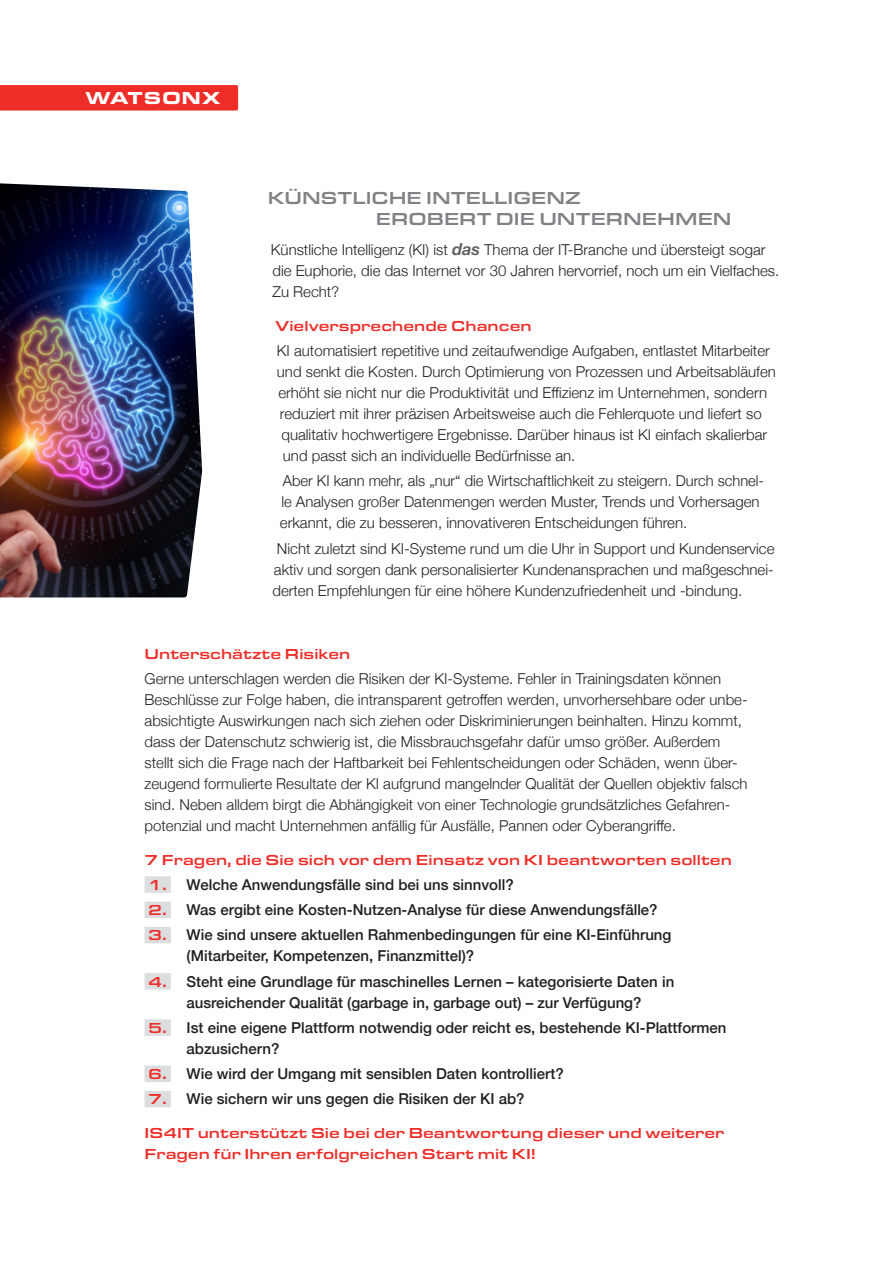
<style>
.page{position:relative;width:893px;height:1263px;background:#fff}
.page>*{position:absolute;margin:0;border:0;box-sizing:border-box;transform-origin:0 0}
.t1{font:500 18px/21px "Eurostile Ext";color:#808285}
.t2{font:900 18px "Eurostile Ext";letter-spacing:.03em;color:#fff}
.t3{font:300 15px/21px "Helvetica Neue";color:#231f20}
.t4{font:500 15px/21px "Helvetica Neue";color:#231f20}
.t5{font:500 15px/21px "Eurostile Ext";color:#ee2d28}
.s1{font-weight:700;font-style:italic;font-size:16.5px;color:#636366}
.s2{font-family:"Eurostile Ext";color:#ee2d28}
</style>
<div class="page">
<img style="left:0;top:183px;width:202px;height:414px">
<svg style="left:0;top:85px;width:238px;height:26px;background:#ee302b"></svg>
<div style="left:145px;top:876px;width:26px;height:17px;background:#dcdddf"></div>
<div style="left:145px;top:901px;width:26px;height:17px;background:#dcdddf"></div>
<div style="left:145px;top:927px;width:26px;height:16px;background:#dcdddf"></div>
<div style="left:145px;top:973px;width:26px;height:16px;background:#dcdddf"></div>
<div style="left:145px;top:1019px;width:26px;height:17px;background:#dcdddf"></div>
<div style="left:145px;top:1065px;width:26px;height:17px;background:#dcdddf"></div>
<div style="left:145px;top:1091px;width:26px;height:16px;background:#dcdddf"></div>
<p class="t2" style="left:85px;top:84px;width:137px">WATSONX</p>
<p class="t1" style="left:376px;top:187px;width:357px;text-indent:-108px">KÜNSTLICHE INTELLIGENZ<br>EROBERT DIE UNTERNEHMEN</p>
<p class="t3" style="left:271px;top:238px;width:510px">Künstliche Intelligenz (KI) ist <span class="s1">das</span> Thema der IT-Branche und übersteigt sogar die Euphorie, die das Internet vor 30 Jahren hervorrief, noch um ein Vielfaches.<br>Zu Recht?</p>
<p class="t5" style="left:275px;top:314px;width:258px">Vielversprechende Chancen</p>
<p class="t3" style="left:277px;top:339px;width:494px">KI automatisiert repetitive und zeitaufwendige Aufgaben, entlastet Mitarbeiter</p>
<p class="t3" style="left:277px;top:360px;width:500px">und senkt die Kosten. Durch Optimierung von Prozessen und Arbeitsabläufen</p>
<p class="t3" style="left:278px;top:381px;width:490px">erhöht sie nicht nur die Produktivität und Effizienz im Unternehmen, sondern</p>
<p class="t3" style="left:280px;top:402px;width:483px">reduziert mit ihrer präzisen Arbeitsweise auch die Fehlerquote und liefert so</p>
<p class="t3" style="left:281px;top:423px;width:487px">qualitativ hochwertigere Ergebnisse. Darüber hinaus ist KI einfach skalierbar</p>
<p class="t3" style="left:283px;top:444px;width:294px">und passt sich an individuelle Bedürfnisse an.</p>
<p class="t3" style="left:280px;top:469px;width:486px">Aber KI kann mehr, als „nur“ die Wirtschaftlichkeit zu steigern. Durch schnel&shy;le Analysen großer Datenmengen werden Muster, Trends und Vorhersagen erkannt, die zu besseren, innovativeren Entscheidungen führen.</p>
<p class="t3" style="left:272px;top:537px;width:504px;text-align:justify;text-indent:4px">Nicht zuletzt sind KI-Systeme rund um die Uhr in Support und Kundenservice aktiv und sorgen dank personalisierter Kundenansprachen und maßgeschnei&shy;derten Empfehlungen für eine höhere Kundenzufriedenheit und -bindung.</p>
<p class="t5" style="left:145px;top:642px;width:207px">Unterschätzte Risiken</p>
<p class="t3" style="left:145px;top:667px;width:604px">Gerne unterschlagen werden die Risiken der KI-Systeme. Fehler in Trainingsdaten können Beschlüsse zur Folge haben, die intransparent getroffen werden, unvorhersehbare oder unbe&shy;absichtigte Auswirkungen nach sich ziehen oder Diskriminierungen beinhalten. Hinzu kommt, dass der Datenschutz schwierig ist, die Missbrauchsgefahr dafür umso größer. Außerdem stellt sich die Frage nach der Haftbarkeit bei Fehlentscheidungen oder Schäden, wenn über&shy;zeugend formulierte Resultate der KI aufgrund mangelnder Qualität der Quellen objektiv falsch sind. Neben alldem birgt die Abhängigkeit von einer Technologie grundsätzliches Gefahren&shy;potenzial und macht Unternehmen anfällig für Ausfälle, Pannen oder Cyberangriffe.</p>
<p class="t5" style="left:145px;top:848px;width:589px">7 Fragen, die Sie sich vor dem Einsatz von KI beantworten sollten</p>
<p class="t4" style="left:148px;top:873px;width:367px"><span class="s2">1.</span> Welche Anwendungsfälle sind bei uns sinnvoll?</p>
<p class="t4" style="left:148px;top:898px;width:511px"><span class="s2">2.</span> Was ergibt eine Kosten-Nutzen-Analyse für diese Anwendungsfälle?</p>
<p class="t4" style="left:187px;top:923px;width:486px;text-indent:-38px"><span class="s2">3.</span> Wie sind unsere aktuellen Rahmenbedingungen für eine KI-Einführung (Mitarbeiter, Kompetenzen, Finanzmittel)?</p>
<p class="t4" style="left:148px;top:969px;width:527px;text-align:center"><span class="s2">4.</span> Steht eine Grundlage für maschinelles Lernen – kategorisierte Daten in ausreichender Qualität (garbage in, garbage out) – zur Verfügung?</p>
<p class="t4" style="left:187px;top:1016px;width:541px;text-indent:-38px"><span class="s2">5.</span> Ist eine eigene Plattform notwendig oder reicht es, bestehende KI-Plattformen abzusichern?</p>
<p class="t4" style="left:148px;top:1062px;width:417px"><span class="s2">6.</span> Wie wird der Umgang mit sensiblen Daten kontrolliert?</p>
<p class="t4" style="left:148px;top:1087px;width:378px"><span class="s2">7.</span> Wie sichern wir uns gegen die Risiken der KI ab?</p>
<p class="t5" style="left:145px;top:1121px;width:581px">IS4IT unterstützt Sie bei der Beantwortung dieser und weiterer<br>Fragen für Ihren erfolgreichen Start mit KI!</p>
</div>
